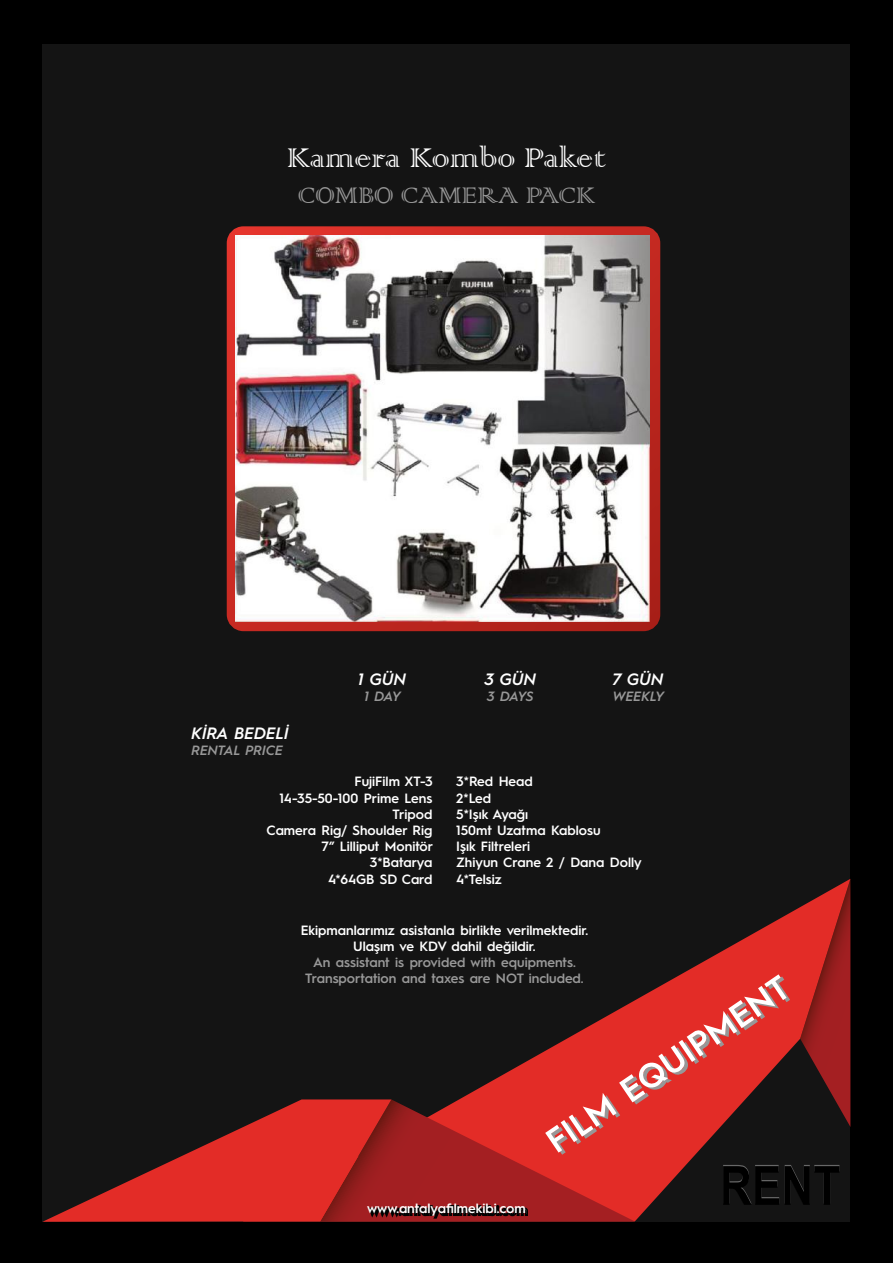
<style>
.page{position:relative;width:893px;height:1263px;background:#fff}
.page>*{position:absolute;margin:0;border:0;box-sizing:border-box;transform-origin:0 0}
.t1{font:700 54px "Arial Narrow";color:#676767}
.t2{font:36px "Colonna";color:#fff}
.t3{font:30px "Colonna";color:#989898}
.t4{font:italic 600 16.5px "Hurme Geometric Sans 1";color:#fff}
.t5{font:600 13.5px/16.2px "Hurme Geometric Sans 1";color:#fff;text-align:center}
.t6{font:600 13.5px/16.2px "Hurme Geometric Sans 1";color:#989898;text-align:center}
.t7{font:italic 600 13.5px "Hurme Geometric Sans 1";color:#989898}
</style>
<div class="page">
<div style="left:0;top:1px;width:893px;height:1262px;background:#000"></div>
<div style="left:42px;top:44px;width:808px;height:1178px;background:#141414"></div>
<svg style="left:682px;top:879px;width:168px;height:247px"></svg>
<svg style="left:42px;top:974px;width:748px;height:248px"></svg>
<svg style="left:232px;top:231px;width:423px;height:395px;background:#c6332c"></svg>
<div style="left:227px;top:226px;width:433px;height:405px;border:4px solid #fff;border-radius:14px"></div>
<img style="left:236px;top:235px;width:414px;height:387px">
<h2 class="t2" style="left:287px;top:134px;width:321px">Kamera Kombo Paket</h2>
<h3 class="t3" style="left:298px;top:175px;width:299px">COMBO CAMERA PACK</h3>
<p class="t4" style="left:191px;top:721px;width:99px">KİRA BEDELİ</p>
<p class="t7" style="left:191px;top:741px;width:93px">RENTAL PRICE</p>
<p class="t4" style="left:358px;top:667px;width:50px">1 GÜN</p>
<p class="t7" style="left:364px;top:687px;width:38px">1 DAY</p>
<p class="t5" style="left:267px;top:773px;width:168px;text-align:right">FujiFilm XT-3<br>14-35-50-100 Prime Lens<br>Tripod<br>Camera Rig/ Shoulder Rig<br>7” Lilliput Monitör<br>3*Batarya<br>4*64GB SD Card</p>
<p class="t4" style="left:485px;top:667px;width:53px">3 GÜN</p>
<p class="t7" style="left:487px;top:687px;width:48px">3 DAYS</p>
<p class="t4" style="left:613px;top:667px;width:52px">7 GÜN</p>
<p class="t7" style="left:613px;top:687px;width:53px">WEEKLY</p>
<p class="t5" style="left:456px;top:772px;width:187px;text-align:left">3*Red Head<br>2*Led<br>5*Işık Ayağı<br>150mt Uzatma Kablosu<br>Işık Filtreleri<br>Zhiyun Crane 2 / Dana Dolly<br>4*Telsiz</p>
<p class="t5" style="left:301px;top:921px;width:289px">Ekipmanlarımız asistanla birlikte verilmektedir.<br>Ulaşım ve KDV dahil değildir.</p>
<p class="t6" style="left:305px;top:953px;width:280px">An assistant is provided with equipments.<br>Transportation and taxes are NOT included.</p>
<p class="t5" style="left:367px;top:1199px;width:160px">www.antalyafilmekibi.com</p>
<p class="t5" style="left:369px;top:1201px;width:160px">www.antalyafilmekibi.com</p>
<h1 class="t1" style="left:720px;top:1144px;width:122px">RENT</h1>
</div>
